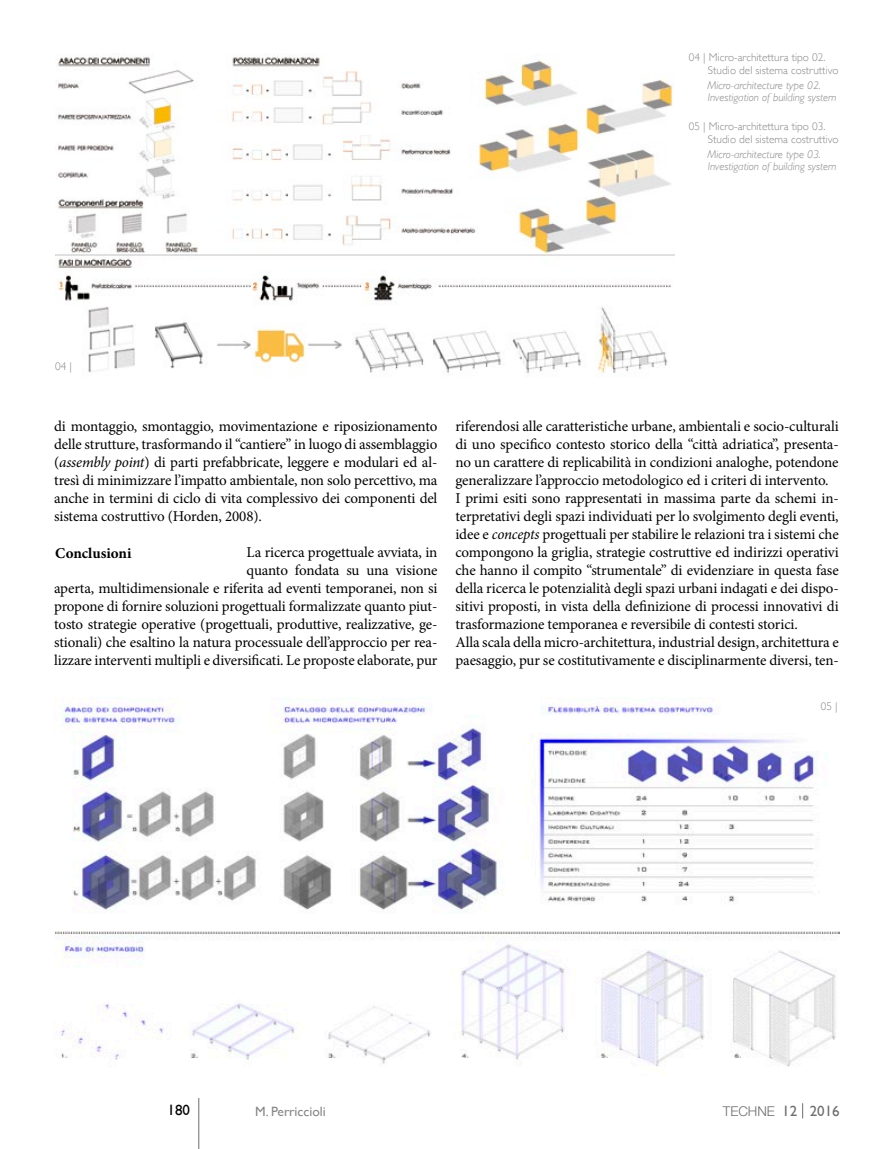
<style>
.page{position:relative;width:893px;height:1149px;background:#fff}
.page>*{position:absolute;margin:0;border:0;box-sizing:border-box;transform-origin:0 0}
.t1{font:15px/18px "Minion Pro";letter-spacing:-.01em;color:#000;text-align:justify}
.t2{font:700 15px "Minion Pro";color:#000}
.t3{font:15px "Gill Sans";color:#000}
.t4{font:13.5px "Gill Sans";color:#878786}
.t5{font:300 13.5px "Helvetica Neue";color:#6e6e6e}
.t6{font:300 11.25px/12.8px "Gill Sans";color:#878786}
.t7{font:italic 300 11.25px/12.8px "Gill Sans";color:#878786}
.s1{font-style:italic}
.s2{font-family:"Gill Sans";font-weight:400;font-size:15px}
</style>
<div class="page">
<svg style="left:802px;top:1103px;width:1px;height:15px"></svg>
<hr style="left:198px;top:1097px;width:1px;height:51px;background:#6e6e6e">
<img style="left:55px;top:57px;width:620px;height:317px">
<img style="left:55px;top:697px;width:784px;height:370px">
<p class="t6" style="left:708px;top:50px;width:132px;text-indent:-19px">04 | Micro-architettura tipo 02.<br>Studio del sistema costruttivo</p>
<p class="t7" style="left:708px;top:78px;width:131px">Micro-architecture type 02.<br>Investigation of building system</p>
<p class="t6" style="left:708px;top:119px;width:132px;text-indent:-19px">05 | Micro-architettura tipo 03.<br>Studio del sistema costruttivo</p>
<p class="t7" style="left:708px;top:147px;width:131px">Micro-architecture type 03.<br>Investigation of building system</p>
<p class="t6" style="left:55px;top:359px;width:18px">04 |</p>
<p class="t1" style="left:54px;top:417px;width:385px">di montaggio, smontaggio, movimentazione e riposizionamento delle strutture, trasformando il “cantiere” in luogo di assemblaggio (<span class="s1">assembly point</span>) di parti prefabbricate, leggere e modulari ed al&shy;tresì di minimizzare l’impatto ambientale, non solo percettivo, ma anche in termini di ciclo di vita complessivo dei componenti del sistema costruttivo (Horden, 2008).</p>
<p class="t1" style="left:54px;top:543px;width:385px;text-align:right">La ricerca progettuale avviata, in<br>quanto fondata su una visione<br>aperta, multidimensionale e riferita ad eventi temporanei, non si propone di fornire soluzioni progettuali formalizzate quanto piut&shy;tosto strategie operative (progettuali, produttive, realizzative, ge&shy;stionali) che esaltino la natura processuale dell’approccio per rea&shy;lizzare interventi multipli e diversificati. Le proposte elaborate, pur</p>
<p class="t2" style="left:55px;top:542px;width:78px">Conclusioni</p>
<p class="t1" style="left:455px;top:417px;width:385px;text-align:left">riferendosi alle caratteristiche urbane, ambientali e socio-culturali di uno specifico contesto storico della “città adriatica”, presenta&shy;no un carattere di replicabilità in condizioni analoghe, potendone generalizzare l’approccio metodologico ed i criteri di intervento.<br>I primi esiti sono rappresentati in massima parte da schemi in&shy;terpretativi degli spazi individuati per lo svolgimento degli eventi, idee e <span class="s1">concepts</span> progettuali per stabilire le relazioni tra i sistemi che compongono la griglia, strategie costruttive ed indirizzi operativi che hanno il compito “strumentale” di evidenziare in questa fase della ricerca le potenzialità degli spazi urbani indagati e dei dispo&shy;sitivi proposti, in vista della definizione di processi innovativi di trasformazione temporanea e reversibile di contesti storici.<br>Alla scala della micro-architettura, industrial design, architettura e paesaggio, pur se costitutivamente e disciplinarmente diversi, ten-</p>
<p class="t6" style="left:821px;top:699px;width:18px">05 |</p>
<p class="t3" style="left:168px;top:1100px;width:24px">180</p>
<p class="t4" style="left:255px;top:1102px;width:72px">M. Perriccioli</p>
<p class="t5" style="left:723px;top:1102px;width:118px">TECHNE <span class="s2">12 2016</span></p>
</div>
